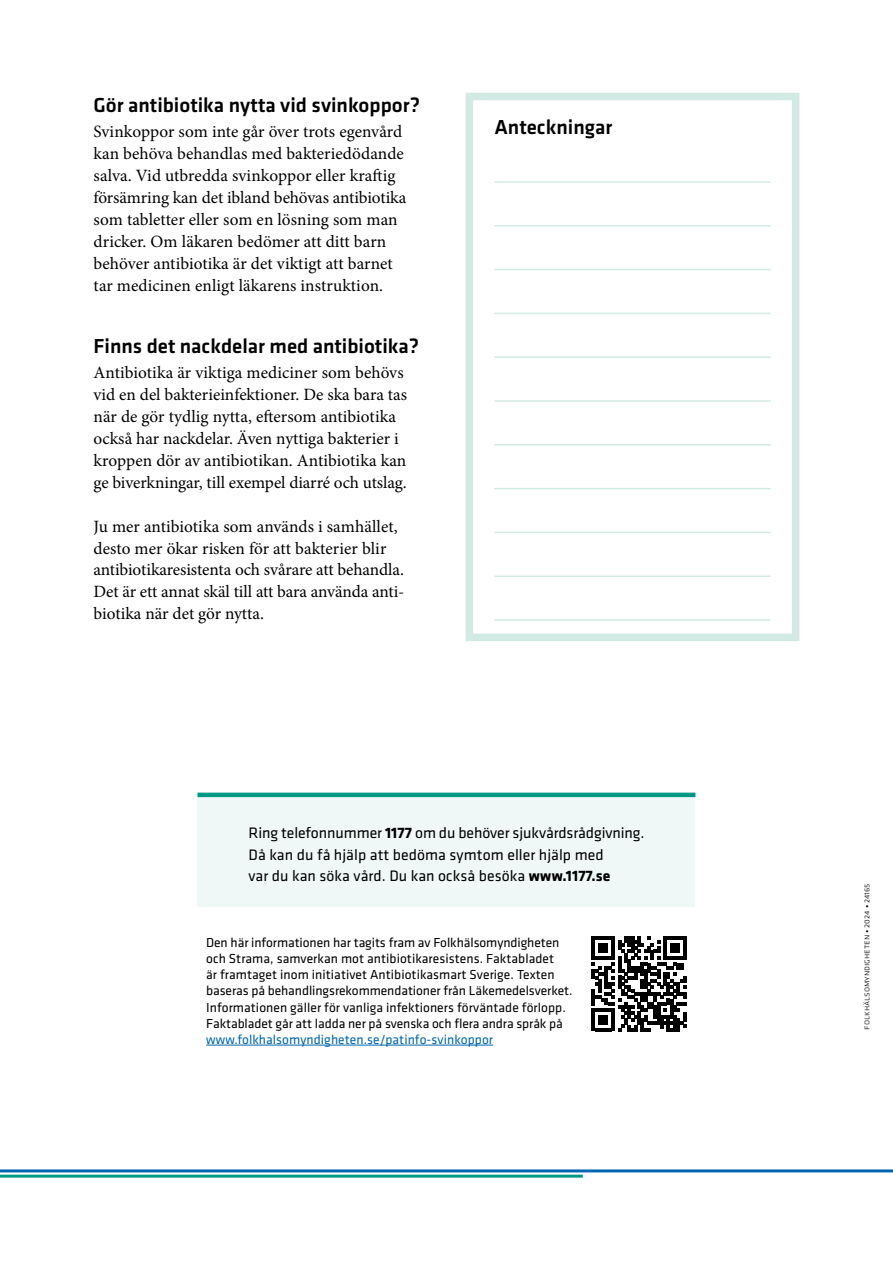
<style>
.page{position:relative;width:893px;height:1263px;background:#fff}
.page>*{position:absolute;margin:0;border:0;box-sizing:border-box;transform-origin:0 0}
.t1{font:500 21px "Klavika";color:#000}
.t2{font:17.25px/21.9px "Minion Pro";color:#000}
.Faktaruta_brödtext{font:15.75px/21.6px "Klavika";letter-spacing:.005em;color:#000}
.Info{font:13.5px/16.2px "Klavika";color:#000}
.Artikelnr{font:300 9px "Klavika";color:#000}
.s1{font-weight:700}
.s2{color:#0066b1}
</style>
<div class="page">
<hr style="left:0;top:1169px;width:893px;height:3px;background:#0066b1">
<hr style="left:0;top:1175px;width:583px;height:3px;background:#009985">
<div style="left:466px;top:93px;width:333px;height:548px;border:8px solid #d1eae4"></div>
<hr style="left:494px;top:181px;width:277px;height:2px;background:#d1eae4">
<hr style="left:494px;top:532px;width:277px;height:1px;background:#d1eae4">
<hr style="left:494px;top:225px;width:277px;height:2px;background:#d1eae4">
<hr style="left:494px;top:488px;width:277px;height:1px;background:#d1eae4">
<hr style="left:494px;top:444px;width:277px;height:2px;background:#d1eae4">
<hr style="left:494px;top:400px;width:277px;height:2px;background:#d1eae4">
<hr style="left:494px;top:356px;width:277px;height:2px;background:#d1eae4">
<hr style="left:494px;top:313px;width:277px;height:1px;background:#d1eae4">
<hr style="left:494px;top:269px;width:277px;height:1px;background:#d1eae4">
<hr style="left:494px;top:575px;width:277px;height:2px;background:#d1eae4">
<hr style="left:494px;top:619px;width:277px;height:2px;background:#d1eae4">
<hr style="left:206px;top:1045px;width:287px;height:1px;background:#0066b1">
<div style="left:198px;top:795px;width:497px;height:112px;background:#eff8f6"></div>
<hr style="left:198px;top:793px;width:497px;height:4px;background:#009985">
<svg style="left:592px;top:937px;width:94px;height:94px"></svg>
<h2 class="t1" style="left:94px;top:91px;width:328px">Gör antibiotika nytta vid svinkoppor?</h2>
<p class="t2" style="left:94px;top:121px;width:314px">Svinkoppor som inte går över trots egenvård kan behöva behandlas med bakteriedödande salva. Vid utbredda svinkoppor eller kraftig försämring kan det ibland behövas antibiotika som tabletter eller som en lösning som man dricker. Om läkaren bedömer att ditt barn behöver antibiotika är det viktigt att barnet tar medicinen enligt läkarens instruktion.</p>
<h2 class="t1" style="left:94px;top:332px;width:327px">Finns det nackdelar med antibiotika?</h2>
<p class="t2" style="left:94px;top:362px;width:315px">Antibiotika är viktiga mediciner som behövs vid en del bakterieinfektioner. De ska bara tas när de gör tydlig nytta, eftersom antibiotika också har nackdelar. Även nyttiga bakterier i kroppen dör av antibiotikan. Antibiotika kan ge biverkningar, till exempel diarré och utslag.</p>
<p class="t2" style="left:94px;top:515px;width:312px">Ju mer antibiotika som används i samhället, desto mer ökar risken för att bakterier blir antibiotikaresistenta och svårare att behandla.<br>Det är ett annat skäl till att bara använda anti&shy;biotika när det gör nytta.</p>
<p class="t1" style="left:494px;top:113px;width:119px">Anteckningar</p>
<p class="Faktaruta_brödtext" style="left:249px;top:822px;width:397px">Ring telefonnummer <span class="s1">1177</span> om du behöver sjukvårdsrådgivning.<br>Då kan du få hjälp att bedöma symtom eller hjälp med<br>var du kan söka vård. Du kan också besöka <span class="s1">www.1177.se</span></p>
<p class="Info" style="left:206px;top:934px;width:368px">Den här informationen har tagits fram av Folkhälsomyndigheten och Strama, samverkan mot antibiotikaresistens. Faktabladet<br>är framtaget inom initiativet Antibiotikasmart Sverige. Texten baseras på behandlingsrekommendationer från Läkemedelsverket.<br>Informationen gäller för vanliga infektioners förväntade förlopp.<br>Faktabladet går att ladda ner på svenska och flera andra språk på <span class="s2">www.folkhalsomyndigheten.se/patinfo-svinkoppor</span></p>
<p class="Artikelnr" style="left:861px;top:1030px;width:148px;rotate:-90deg">folkhälsomyndigheten • 2024 • 24165</p>
</div>
